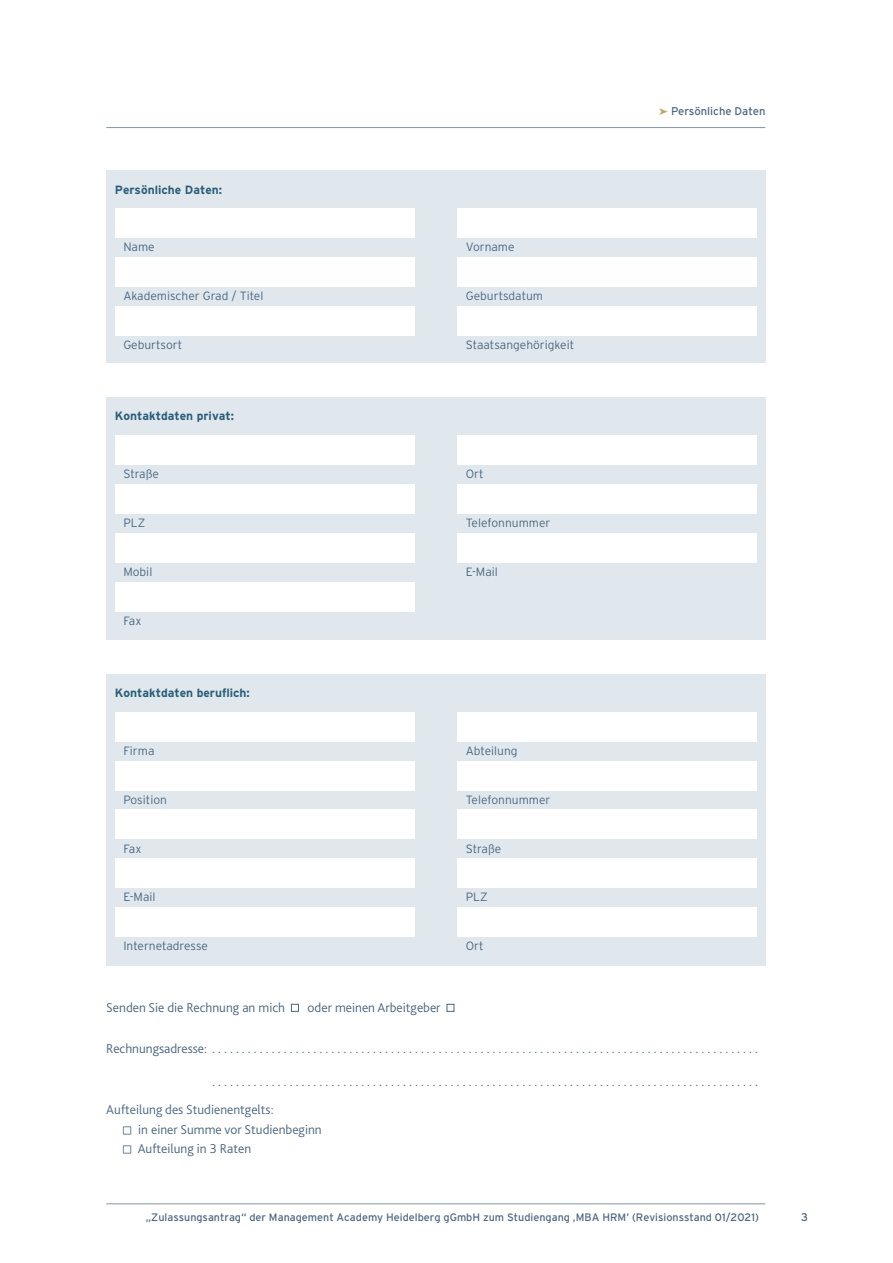
<style>
.page{position:relative;width:893px;height:1263px;background:#fff}
.page>*{position:absolute;margin:0;border:0;box-sizing:border-box;transform-origin:0 0}
.t1{font:300 13.5px/28px "Bliss 2";color:#4c6780}
.t2{font:300 12px "Interstate";color:#4c6780}
.t3{font:700 12px "Interstate";color:#2b5e79}
.t4{font:11.25px "Interstate";color:#4c6780}
.t5{font:10.8px "Interstate";color:#4c6780}
.s1{color:#c4a664}
.s2{font-family:"Menlo";font-weight:400}
</style>
<div class="page">
<hr style="left:106px;top:1203px;width:659px;height:1px;background:#8294a6">
<div style="left:106px;top:170px;width:659px;height:193px;background:#e0e8ee"></div>
<div style="left:106px;top:397px;width:659px;height:242px;background:#e0e8ee"></div>
<div style="left:106px;top:673px;width:659px;height:292px;background:#e0e8ee"></div>
<div style="left:115px;top:208px;width:299px;height:30px;background:#fff"></div>
<div style="left:115px;top:257px;width:299px;height:30px;background:#fff"></div>
<div style="left:115px;top:306px;width:299px;height:30px;background:#fff"></div>
<div style="left:457px;top:306px;width:300px;height:30px;background:#fff"></div>
<div style="left:457px;top:208px;width:300px;height:30px;background:#fff"></div>
<div style="left:457px;top:257px;width:300px;height:30px;background:#fff"></div>
<div style="left:115px;top:435px;width:299px;height:30px;background:#fff"></div>
<div style="left:115px;top:484px;width:299px;height:30px;background:#fff"></div>
<div style="left:115px;top:533px;width:299px;height:30px;background:#fff"></div>
<div style="left:115px;top:582px;width:299px;height:30px;background:#fff"></div>
<div style="left:115px;top:712px;width:299px;height:29px;background:#fff"></div>
<div style="left:115px;top:761px;width:299px;height:29px;background:#fff"></div>
<div style="left:457px;top:810px;width:300px;height:29px;background:#fff"></div>
<div style="left:457px;top:858px;width:300px;height:30px;background:#fff"></div>
<div style="left:115px;top:907px;width:299px;height:30px;background:#fff"></div>
<div style="left:457px;top:712px;width:300px;height:29px;background:#fff"></div>
<div style="left:457px;top:761px;width:300px;height:29px;background:#fff"></div>
<div style="left:457px;top:907px;width:300px;height:30px;background:#fff"></div>
<div style="left:115px;top:858px;width:299px;height:30px;background:#fff"></div>
<div style="left:115px;top:810px;width:299px;height:29px;background:#fff"></div>
<div style="left:457px;top:435px;width:300px;height:30px;background:#fff"></div>
<div style="left:457px;top:484px;width:300px;height:30px;background:#fff"></div>
<div style="left:457px;top:533px;width:300px;height:30px;background:#fff"></div>
<div style="left:447px;top:1004px;width:7px;height:8px;border:1px solid #4c6780"></div>
<div style="left:291px;top:1004px;width:8px;height:8px;border:1px solid #4c6780"></div>
<hr style="left:106px;top:127px;width:659px;height:1px;background:#8294a6">
<p class="t3" style="left:115px;top:183px;width:109px">Persönliche Daten:</p>
<p class="t2" style="left:123px;top:240px;width:33px">Name</p>
<p class="t2" style="left:123px;top:289px;width:142px">Akademischer Grad / Titel</p>
<p class="t2" style="left:123px;top:338px;width:61px">Geburtsort</p>
<p class="t2" style="left:466px;top:338px;width:110px">Staatsangehörigkeit</p>
<p class="t2" style="left:466px;top:240px;width:50px">Vorname</p>
<p class="t2" style="left:466px;top:289px;width:79px">Geburtsdatum</p>
<p class="t3" style="left:115px;top:409px;width:121px">Kontaktdaten privat:</p>
<p class="t2" style="left:123px;top:467px;width:37px">Straße</p>
<p class="t2" style="left:123px;top:516px;width:23px">PLZ</p>
<p class="t2" style="left:123px;top:565px;width:30px">Mobil</p>
<p class="t2" style="left:123px;top:614px;width:20px">Fax</p>
<p class="t3" style="left:115px;top:686px;width:137px">Kontaktdaten beruflich:</p>
<p class="t2" style="left:123px;top:743px;width:33px">Firma</p>
<p class="t2" style="left:123px;top:792px;width:45px">Position</p>
<p class="t2" style="left:123px;top:841px;width:20px">Fax</p>
<p class="t2" style="left:123px;top:890px;width:34px">E-Mail</p>
<p class="t2" style="left:123px;top:939px;width:86px">Internetadresse</p>
<p class="t2" style="left:466px;top:467px;width:19px">Ort</p>
<p class="t2" style="left:466px;top:516px;width:86px">Telefonnummer</p>
<p class="t2" style="left:466px;top:565px;width:34px">E-Mail</p>
<p class="t2" style="left:466px;top:743px;width:53px">Abteilung</p>
<p class="t2" style="left:466px;top:792px;width:86px">Telefonnummer</p>
<p class="t2" style="left:466px;top:841px;width:37px">Straße</p>
<p class="t2" style="left:466px;top:890px;width:23px">PLZ</p>
<p class="t2" style="left:466px;top:939px;width:19px">Ort</p>
<p class="t4" style="left:659px;top:104px;width:108px"><span class="s1">➤</span> Persönliche Daten</p>
<p class="t1" style="left:106px;top:994px;width:180px">Senden Sie die Rechnung an mich</p>
<p class="t1" style="left:308px;top:994px;width:134px">oder meinen Arbeitgeber</p>
<p class="t1" style="left:106px;top:1036px;width:653px">Rechnungsadresse: . . . . . . . . . . . . . . . . . . . . . . . . . . . . . . . . . . . . . . . . . . . . . . . . . . . . . . . . . . . . . . . . . . . . . . . . . . . . . . . . . . . . . . . . . . . .</p>
<p class="t1" style="left:106px;top:1069px;width:653px;text-indent:106px">. . . . . . . . . . . . . . . . . . . . . . . . . . . . . . . . . . . . . . . . . . . . . . . . . . . . . . . . . . . . . . . . . . . . . . . . . . . . . . . . . . . . . . . . . . . .<br>Aufteilung des Studienentgelts:</p>
<p class="t1" style="left:123px;top:1116px;width:200px"><span class="s2">□</span> in einer Summe vor Studienbeginn</p>
<p class="t1" style="left:123px;top:1136px;width:129px"><span class="s2">□</span> Aufteilung in 3 Raten</p>
<p class="t5" style="left:146px;top:1211px;width:615px">„Zulassungsantrag“ der Management Academy Heidelberg gGmbH zum Studiengang ‚MBA HRM’ (Revisionsstand 01/2021)</p>
<p class="t4" style="left:801px;top:1210px;width:8px">3</p>
</div>
